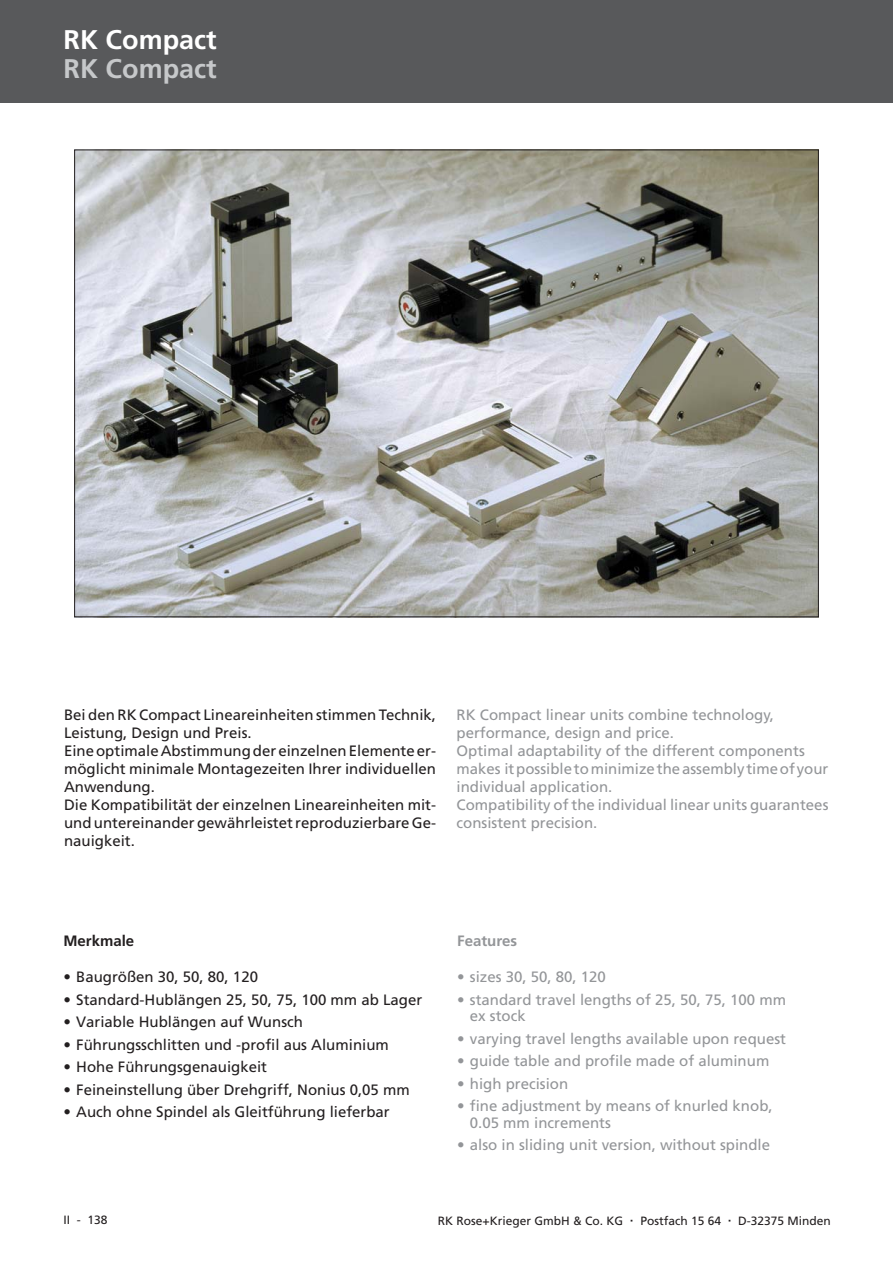
<style>
.page{position:relative;width:893px;height:1263px;background:#fff}
.page>*{position:absolute;margin:0;border:0;box-sizing:border-box;transform-origin:0 0}
.t1{font:700 27px "Frutiger";color:#fff}
.t2{font:700 27px "Frutiger";color:#c6c8ca}
.t3{font:15px/18px "Frutiger";color:#231f20}
.t4{font:15px/18px "Frutiger";color:#939598}
.t5{font:700 15px "Frutiger";color:#231f20}
.t6{font:700 15px "Frutiger";color:#939598}
.t7{font:12px "Frutiger";color:#231f20}
.s1{font-weight:900}
</style>
<div class="page">
<div style="left:0;top:0;width:892px;height:102px;background:#58595b"></div>
<img style="left:76px;top:152px;width:740px;height:463px">
<h1 class="t1" style="left:64px;top:29px;width:155px">RK Compact</h1>
<h1 class="t2" style="left:64px;top:58px;width:155px">RK Compact</h1>
<p class="t3" style="left:64px;top:707px;width:373px">Bei den RK Compact Lineareinheiten stimmen Technik, Leistung, Design und Preis.<br>Eine optimale Abstimmung der einzelnen Elemente er&shy;möglicht minimale Montagezeiten Ihrer individuellen Anwendung.<br>Die Kompatibilität der einzelnen Lineareinheiten mit&shy;und untereinander gewährleistet reproduzierbare Ge&shy;nauigkeit.</p>
<p class="t4" style="left:456px;top:707px;width:373px">RK Compact linear units combine technology, performance, design and price.<br>Optimal adaptability of the different components makes itpossibletominimizetheassemblytimeofyour individual application.<br>Compatibility of the individual linear units guarantees consistent precision.</p>
<p class="t5" style="left:63px;top:935px;width:72px">Merkmale</p>
<p class="t3" style="left:63px;top:969px;width:196px"><span class="s1">•</span> Baugrößen 30, 50, 80, 120</p>
<p class="t3" style="left:63px;top:992px;width:360px"><span class="s1">•</span> Standard-Hublängen 25, 50, 75, 100 mm ab Lager</p>
<p class="t3" style="left:63px;top:1014px;width:241px"><span class="s1">•</span> Variable Hublängen auf Wunsch</p>
<p class="t3" style="left:63px;top:1037px;width:327px"><span class="s1">•</span> Führungsschlitten und -profil aus Aluminium</p>
<p class="t3" style="left:63px;top:1059px;width:205px"><span class="s1">•</span> Hohe Führungsgenauigkeit</p>
<p class="t3" style="left:63px;top:1082px;width:348px"><span class="s1">•</span> Feineinstellung über Drehgriff, Nonius 0,05 mm</p>
<p class="t3" style="left:63px;top:1104px;width:328px"><span class="s1">•</span> Auch ohne Spindel als Gleitführung lieferbar</p>
<p class="t6" style="left:457px;top:935px;width:62px">Features</p>
<p class="t4" style="left:457px;top:969px;width:150px"><span class="s1">•</span> sizes 30, 50, 80, 120</p>
<p class="t4" style="left:470px;top:992px;width:317px;line-height:16.5px;text-indent:-13px"><span class="s1">•</span> standard travel lengths of 25, 50, 75, 100 mm ex stock</p>
<p class="t4" style="left:457px;top:1031px;width:330px"><span class="s1">•</span> varying travel lengths available upon request</p>
<p class="t4" style="left:457px;top:1053px;width:314px"><span class="s1">•</span> guide table and profile made of aluminum</p>
<p class="t4" style="left:457px;top:1076px;width:113px"><span class="s1">•</span> high precision</p>
<p class="t4" style="left:470px;top:1099px;width:304px;line-height:16.5px;text-indent:-13px"><span class="s1">•</span> fine adjustment by means of knurled knob,<br>0.05 mm increments</p>
<p class="t4" style="left:457px;top:1137px;width:314px"><span class="s1">•</span> also in sliding unit version, without spindle</p>
<p class="t7" style="left:64px;top:1215px;width:46px">II - 138</p>
<p class="t7" style="left:438px;top:1216px;width:187px">RK Rose+Krieger GmbH &amp; Co. KG</p>
<p class="t7" style="left:640px;top:1216px;width:82px">Postfach 15 64</p>
<p class="t7" style="left:738px;top:1216px;width:94px">D-32375 Minden</p>
</div>
